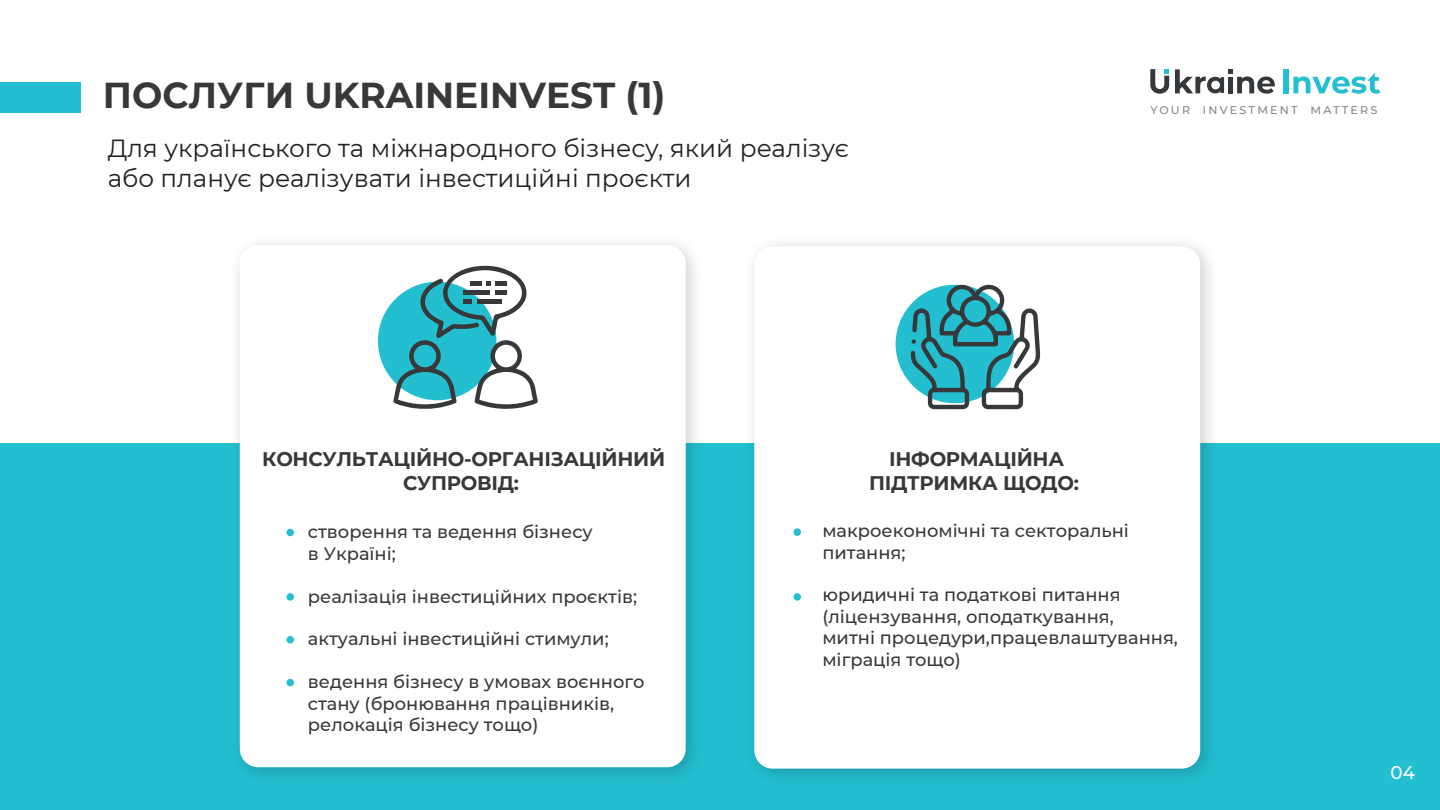
<style>
.page{position:relative;width:1440px;height:810px;background:#fff}
.page>*{position:absolute;margin:0;border:0;box-sizing:border-box;transform-origin:0 0}
.t1{font:700 36px "Montserrat";color:#36383a}
.t2{font:24.75px/29.7px "Montserrat";color:#231f20}
.t3{font:700 19.73px/23.6px "Montserrat";letter-spacing:-.015em;color:#36383a;text-align:center}
.t4{font:500 18.38px "Montserrat";color:#fff}
.t5{font:500 17.85px/21.5px "Montserrat";color:#36383a}
.t6{font:500 11.18px "Montserrat";letter-spacing:.2em;color:#838687}
</style>
<div class="page">
<div style="left:0;top:443px;width:1440px;height:367px;background:#23bed0"></div>
<img style="left:238px;top:243px;width:457px;height:533px">
<div style="left:240px;top:245px;width:446px;height:522px;background:#fff;border-radius:18px"></div>
<img style="left:752px;top:244px;width:458px;height:533px">
<div style="left:754px;top:246px;width:446px;height:523px;background:#fff;border-radius:18px"></div>
<div style="left:286px;top:529px;width:8px;height:7px;background:#23bed0;border-radius:50%"></div>
<div style="left:286px;top:593px;width:8px;height:8px;background:#23bed0;border-radius:50%"></div>
<div style="left:286px;top:636px;width:8px;height:8px;background:#23bed0;border-radius:50%"></div>
<div style="left:286px;top:679px;width:8px;height:7px;background:#23bed0;border-radius:50%"></div>
<div style="left:378px;top:282px;width:118px;height:118px;background:#23bed0;border-radius:50%"></div>
<div style="left:896px;top:285px;width:118px;height:118px;background:#23bed0;border-radius:50%"></div>
<svg style="left:393px;top:266px;width:145px;height:143px"></svg>
<svg style="left:911px;top:284px;width:129px;height:125px"></svg>
<div style="left:0;top:82px;width:80px;height:30px;background:#23bed0"></div>
<svg style="left:1175px;top:69px;width:100px;height:25px"></svg>
<svg style="left:1150px;top:69px;width:19px;height:25px"></svg>
<div style="left:1284px;top:69px;width:5px;height:24px;background:#23bed0"></div>
<svg style="left:1294px;top:73px;width:86px;height:21px"></svg>
<div style="left:794px;top:528px;width:7px;height:8px;background:#23bed0;border-radius:50%"></div>
<div style="left:794px;top:593px;width:7px;height:8px;background:#23bed0;border-radius:50%"></div>
<h1 class="t1" style="left:103px;top:69px;width:564px">ПОСЛУГИ UKRAINEINVEST (1)</h1>
<h2 class="t2" style="left:108px;top:132px;width:743px">Для українського та міжнародного бізнесу, який реалізує або планує реалізувати інвестиційні проєкти</h2>
<p class="t6" style="left:1150px;top:102px;width:229px">YOUR INVESTMENT MATTERS</p>
<p class="t3" style="left:262px;top:446px;width:405px">КОНСУЛЬТАЦІЙНО-ОРГАНІЗАЦІЙНИЙ<br>СУПРОВІД:</p>
<p class="t5" style="left:308px;top:521px;width:286px">створення та ведення бізнесу в Україні;</p>
<p class="t5" style="left:308px;top:585px;width:331px">реалізація інвестиційних проєктів;</p>
<p class="t5" style="left:308px;top:628px;width:302px">актуальні інвестиційні стимули;</p>
<p class="t5" style="left:308px;top:671px;width:338px">ведення бізнесу в умовах воєнного стану (бронювання працівників, релокація бізнесу тощо)</p>
<p class="t3" style="left:869px;top:446px;width:211px">ІНФОРМАЦІЙНА<br>ПІДТРИМКА ЩОДО:</p>
<p class="t5" style="left:822px;top:519px;width:308px">макроекономічні та секторальні питання;</p>
<p class="t5" style="left:822px;top:584px;width:357px">юридичні та податкові питання (ліцензування, оподаткування,<br>митні процедури,працевлаштування, міграція тощо)</p>
<p class="t4" style="left:1390px;top:760px;width:26px">04</p>
</div>
